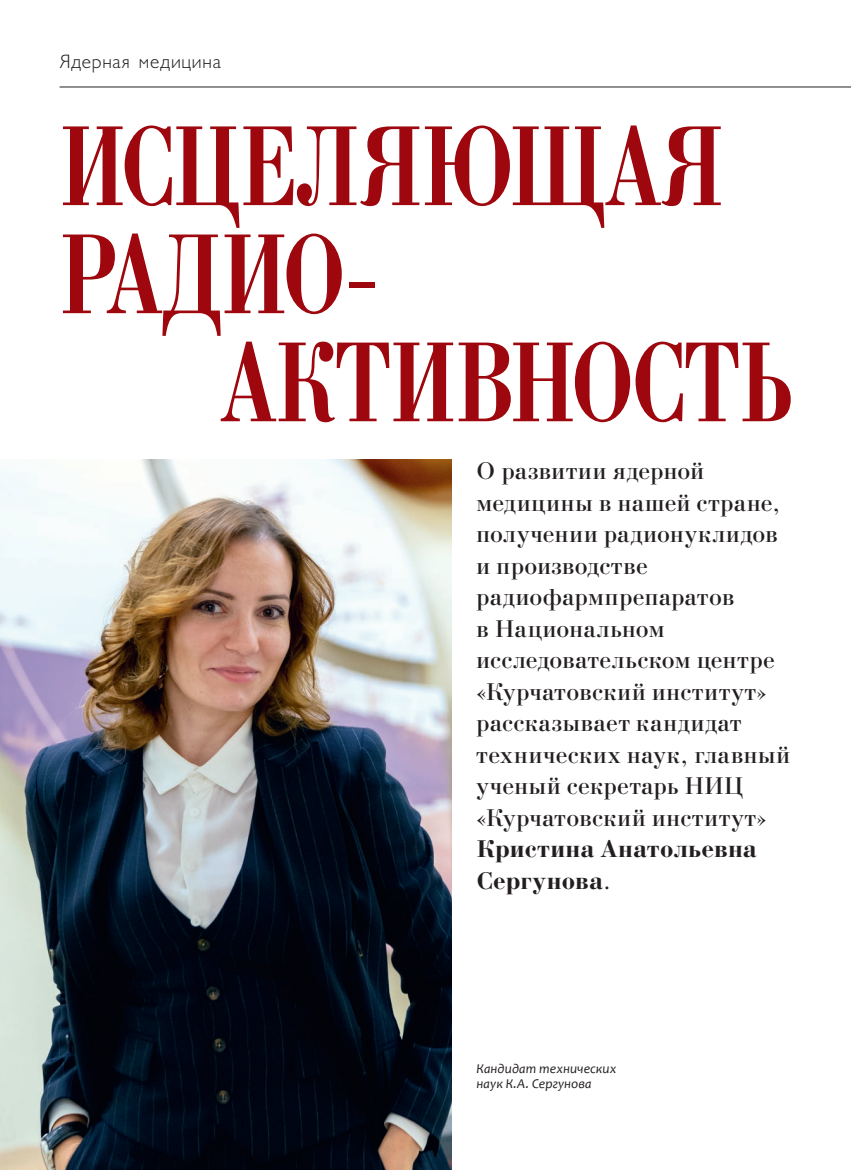
<style>
.page{position:relative;width:851px;height:1170px;background:#fff}
.page>*{position:absolute;margin:0;border:0;box-sizing:border-box;transform-origin:0 0}
.t1{font:120px/108px "Bodoni Cond C";letter-spacing:.005em;color:#9d070d}
.t2{font:25.5px/31.5px "Bodoni C";letter-spacing:.03em;color:#231f20}
.t3{font:700 25.5px/31.5px "Bodoni C";letter-spacing:.025em;color:#231f20}
.t4{font:300 19.5px "Gals";letter-spacing:.04em;color:#231f20}
.t5{font:italic 13.5px/15px "Candara";letter-spacing:.005em;color:#231f20}
.s1{font-weight:400}
</style>
<div class="page">
<hr style="left:60px;top:87px;width:790px;height:1px;background:#231f20">
<img style="left:0;top:459px;width:451px;height:710px">
<p class="t4" style="left:60px;top:52px;width:163px">Ядерная медицина</p>
<h1 class="t1" style="left:60px;top:115px;width:665px">ИСЦЕЛЯЮЩАЯ<br>РАДИО-</h1>
<h1 class="t1" style="left:224px;top:331px;width:569px">АКТИВНОСТЬ</h1>
<p class="t2" style="left:476px;top:455px;width:315px">О развитии ядерной медицины в нашей стране, получении радионуклидов и производстве радиофармпрепаратов<br>в Национальном исследовательском центре «Курчатовский институт» рассказывает кандидат технических наук, главный ученый секретарь НИЦ «Курчатовский институт»</p>
<p class="t3" style="left:476px;top:833px;width:281px">Кристина Анатольевна<br>Сергунова<span class="s1">.</span></p>
<p class="t5" style="left:476px;top:1061px;width:141px">Кандидат технических наук К.А. Сергунова</p>
</div>
